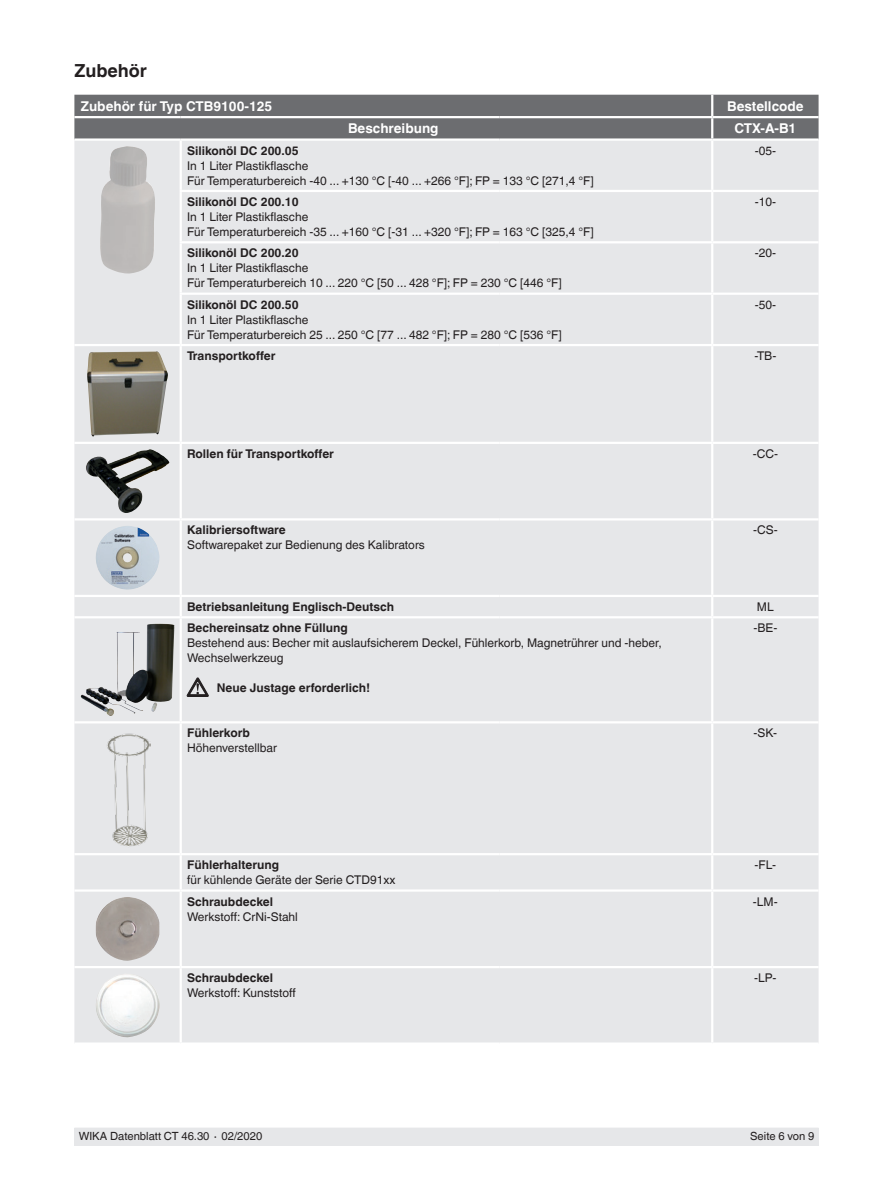
<style>
.page{position:relative;width:893px;height:1188px;background:#fff}
.page>*{position:absolute;margin:0;border:0;box-sizing:border-box;transform-origin:0 0}
.t1{font:700 18px "Helvetica World";color:#231f20}
.t2{font:700 13.5px "Helvetica World";color:#fff}
.t3{font:12px/15px "Helvetica World";color:#231f20}
.t4{font:700 12px "Helvetica World";color:#231f20}
.t5{font:11.25px "Helvetica World";color:#231f20}
</style>
<div class="page">
<div style="left:74px;top:1128px;width:745px;height:17px;background:#e6e7e9"></div>
<div style="left:74px;top:95px;width:745px;height:43px;background:#6c6d70"></div>
<div style="left:74px;top:141px;width:745px;height:901px;background:#e6e7e9"></div>
<hr style="left:712px;top:518px;width:107px;height:3px;background:#fff">
<hr style="left:712px;top:116px;width:107px;height:2px;background:#fff">
<hr style="left:711px;top:118px;width:2px;height:20px;background:#fff">
<hr style="left:711px;top:95px;width:2px;height:21px;background:#fff">
<hr style="left:74px;top:116px;width:107px;height:2px;background:#fff">
<hr style="left:181px;top:116px;width:319px;height:2px;background:#fff">
<hr style="left:500px;top:116px;width:212px;height:2px;background:#fff">
<hr style="left:712px;top:190px;width:107px;height:2px;background:#fff">
<hr style="left:712px;top:241px;width:107px;height:2px;background:#fff">
<hr style="left:712px;top:293px;width:107px;height:2px;background:#fff">
<hr style="left:712px;top:344px;width:107px;height:2px;background:#fff">
<hr style="left:712px;top:595px;width:107px;height:2px;background:#fff">
<hr style="left:712px;top:616px;width:107px;height:2px;background:#fff">
<hr style="left:712px;top:721px;width:107px;height:2px;background:#fff">
<hr style="left:712px;top:853px;width:107px;height:2px;background:#fff">
<hr style="left:712px;top:889px;width:107px;height:3px;background:#fff">
<hr style="left:712px;top:966px;width:107px;height:2px;background:#fff">
<hr style="left:74px;top:518px;width:107px;height:3px;background:#fff">
<hr style="left:74px;top:442px;width:107px;height:2px;background:#fff">
<hr style="left:181px;top:518px;width:319px;height:3px;background:#fff">
<hr style="left:500px;top:518px;width:212px;height:3px;background:#fff">
<hr style="left:711px;top:141px;width:2px;height:49px;background:#fff">
<hr style="left:180px;top:190px;width:320px;height:2px;background:#fff">
<hr style="left:500px;top:190px;width:212px;height:2px;background:#fff">
<hr style="left:711px;top:192px;width:2px;height:49px;background:#fff">
<hr style="left:180px;top:241px;width:320px;height:2px;background:#fff">
<hr style="left:500px;top:241px;width:212px;height:2px;background:#fff">
<hr style="left:711px;top:243px;width:2px;height:50px;background:#fff">
<hr style="left:180px;top:293px;width:320px;height:2px;background:#fff">
<hr style="left:500px;top:293px;width:212px;height:2px;background:#fff">
<hr style="left:711px;top:295px;width:2px;height:49px;background:#fff">
<hr style="left:181px;top:344px;width:319px;height:2px;background:#fff">
<hr style="left:500px;top:344px;width:212px;height:2px;background:#fff">
<hr style="left:180px;top:521px;width:2px;height:74px;background:#fff">
<hr style="left:711px;top:521px;width:2px;height:74px;background:#fff">
<hr style="left:181px;top:595px;width:319px;height:2px;background:#fff">
<hr style="left:500px;top:595px;width:212px;height:2px;background:#fff">
<svg style="left:711px;top:597px;width:2px;height:19px"></svg>
<hr style="left:181px;top:616px;width:319px;height:2px;background:#fff">
<hr style="left:500px;top:616px;width:212px;height:2px;background:#fff">
<hr style="left:711px;top:618px;width:2px;height:103px;background:#fff">
<hr style="left:181px;top:721px;width:319px;height:2px;background:#fff">
<hr style="left:500px;top:721px;width:212px;height:2px;background:#fff">
<hr style="left:711px;top:723px;width:2px;height:130px;background:#fff">
<hr style="left:181px;top:853px;width:319px;height:2px;background:#fff">
<hr style="left:500px;top:853px;width:212px;height:2px;background:#fff">
<hr style="left:711px;top:855px;width:2px;height:34px;background:#fff">
<hr style="left:181px;top:889px;width:319px;height:3px;background:#fff">
<hr style="left:500px;top:889px;width:212px;height:3px;background:#fff">
<hr style="left:711px;top:892px;width:2px;height:74px;background:#fff">
<hr style="left:181px;top:966px;width:319px;height:2px;background:#fff">
<hr style="left:500px;top:966px;width:212px;height:2px;background:#fff">
<hr style="left:711px;top:968px;width:2px;height:74px;background:#fff">
<hr style="left:180px;top:346px;width:2px;height:96px;background:#fff">
<hr style="left:181px;top:442px;width:319px;height:2px;background:#fff">
<hr style="left:180px;top:444px;width:2px;height:74px;background:#fff">
<hr style="left:500px;top:442px;width:212px;height:2px;background:#fff">
<hr style="left:711px;top:346px;width:2px;height:96px;background:#fff">
<hr style="left:712px;top:442px;width:107px;height:2px;background:#fff">
<hr style="left:711px;top:444px;width:2px;height:74px;background:#fff">
<hr style="left:74px;top:595px;width:107px;height:2px;background:#fff">
<svg style="left:180px;top:597px;width:2px;height:19px"></svg>
<hr style="left:74px;top:616px;width:107px;height:2px;background:#fff">
<hr style="left:180px;top:618px;width:2px;height:103px;background:#fff">
<hr style="left:74px;top:721px;width:107px;height:2px;background:#fff">
<hr style="left:180px;top:723px;width:2px;height:130px;background:#fff">
<hr style="left:74px;top:853px;width:107px;height:2px;background:#fff">
<hr style="left:180px;top:855px;width:2px;height:34px;background:#fff">
<hr style="left:74px;top:889px;width:107px;height:3px;background:#fff">
<hr style="left:180px;top:892px;width:2px;height:74px;background:#fff">
<hr style="left:74px;top:966px;width:107px;height:2px;background:#fff">
<hr style="left:180px;top:968px;width:2px;height:74px;background:#fff">
<hr style="left:180px;top:141px;width:2px;height:49px;background:#fff">
<hr style="left:180px;top:192px;width:2px;height:49px;background:#fff">
<hr style="left:180px;top:243px;width:2px;height:50px;background:#fff">
<hr style="left:180px;top:295px;width:2px;height:49px;background:#fff">
<hr style="left:74px;top:344px;width:107px;height:2px;background:#fff">
<img style="left:99px;top:146px;width:58px;height:128px">
<img style="left:87px;top:351px;width:81px;height:85px">
<img style="left:85px;top:449px;width:84px;height:64px">
<img style="left:96px;top:526px;width:63px;height:64px">
<img style="left:139px;top:624px;width:21px;height:47px">
<img style="left:104px;top:729px;width:47px;height:119px">
<img style="left:96px;top:897px;width:63px;height:64px">
<img style="left:96px;top:973px;width:64px;height:64px">
<svg style="left:187px;top:678px;width:21px;height:19px"></svg>
<h1 class="t1" style="left:74px;top:60px;width:74px">Zubehör</h1>
<p class="t2" style="left:81px;top:98px;width:193px">Zubehör für Typ CTB9100-125</p>
<p class="t2" style="left:727px;top:98px;width:78px">Bestellcode</p>
<p class="t2" style="left:348px;top:121px;width:92px">Beschreibung</p>
<p class="t2" style="left:734px;top:121px;width:63px">CTX-A-B1</p>
<p class="t4" style="left:187px;top:143px;width:113px">Silikonöl DC 200.05</p>
<p class="t3" style="left:187px;top:158px;width:408px">In 1 Liter Plastikflasche<br>Für Temperaturbereich -40 ... +130 °C [-40 ... +266 °F]; FP = 133 °C [271,4 °F]</p>
<p class="t3" style="left:755px;top:143px;width:23px">-05-</p>
<p class="t4" style="left:187px;top:195px;width:113px">Silikonöl DC 200.10</p>
<p class="t3" style="left:187px;top:209px;width:408px">In 1 Liter Plastikflasche<br>Für Temperaturbereich -35 ... +160 °C [-31 ... +320 °F]; FP = 163 °C [325,4 °F]</p>
<p class="t4" style="left:187px;top:246px;width:113px">Silikonöl DC 200.20</p>
<p class="t3" style="left:187px;top:261px;width:376px">In 1 Liter Plastikflasche<br>Für Temperaturbereich 10 ... 220 °C [50 ... 428 °F]; FP = 230 °C [446 °F]</p>
<p class="t4" style="left:187px;top:298px;width:113px">Silikonöl DC 200.50</p>
<p class="t3" style="left:187px;top:312px;width:376px">In 1 Liter Plastikflasche<br>Für Temperaturbereich 25 ... 250 °C [77 ... 482 °F]; FP = 280 °C [536 °F]</p>
<p class="t3" style="left:755px;top:194px;width:23px">-10-</p>
<p class="t3" style="left:755px;top:246px;width:23px">-20-</p>
<p class="t3" style="left:755px;top:297px;width:23px">-50-</p>
<p class="t4" style="left:187px;top:349px;width:90px">Transportkoffer</p>
<p class="t3" style="left:754px;top:348px;width:23px">-TB-</p>
<p class="t4" style="left:187px;top:447px;width:148px">Rollen für Transportkoffer</p>
<p class="t3" style="left:753px;top:446px;width:27px">-CC-</p>
<p class="t4" style="left:187px;top:523px;width:100px">Kalibriersoftware</p>
<p class="t3" style="left:187px;top:538px;width:239px">Softwarepaket zur Bedienung des Kalibrators</p>
<p class="t3" style="left:753px;top:523px;width:26px">-CS-</p>
<p class="t4" style="left:187px;top:600px;width:209px">Betriebsanleitung Englisch-Deutsch</p>
<p class="t3" style="left:757px;top:599px;width:18px">ML</p>
<p class="t4" style="left:187px;top:621px;width:162px">Bechereinsatz ohne Füllung</p>
<p class="t3" style="left:187px;top:636px;width:476px">Bestehend aus: Becher mit auslaufsicherem Deckel, Fühlerkorb, Magnetrührer und -heber,<br>Wechselwerkzeug</p>
<p class="t4" style="left:217px;top:681px;width:155px">Neue Justage erforderlich!</p>
<p class="t3" style="left:753px;top:621px;width:25px">-BE-</p>
<p class="t4" style="left:187px;top:726px;width:64px">Fühlerkorb</p>
<p class="t3" style="left:187px;top:741px;width:91px">Höhenverstellbar</p>
<p class="t3" style="left:754px;top:726px;width:25px">-SK-</p>
<p class="t4" style="left:187px;top:858px;width:94px">Fühlerhalterung</p>
<p class="t3" style="left:187px;top:873px;width:210px">für kühlende Geräte der Serie CTD91xx</p>
<p class="t3" style="left:755px;top:858px;width:23px">-FL-</p>
<p class="t4" style="left:187px;top:894px;width:88px">Schraubdeckel</p>
<p class="t3" style="left:187px;top:909px;width:112px">Werkstoff: CrNi-Stahl</p>
<p class="t3" style="left:753px;top:894px;width:26px">-LM-</p>
<p class="t4" style="left:187px;top:971px;width:88px">Schraubdeckel</p>
<p class="t3" style="left:187px;top:985px;width:110px">Werkstoff: Kunststoff</p>
<p class="t3" style="left:754px;top:970px;width:24px">-LP-</p>
<p class="t5" style="left:79px;top:1130px;width:185px">WIKA Datenblatt CT 46.30 ∙ 02/2020</p>
<p class="t5" style="left:750px;top:1130px;width:66px">Seite 6 von 9</p>
</div>
